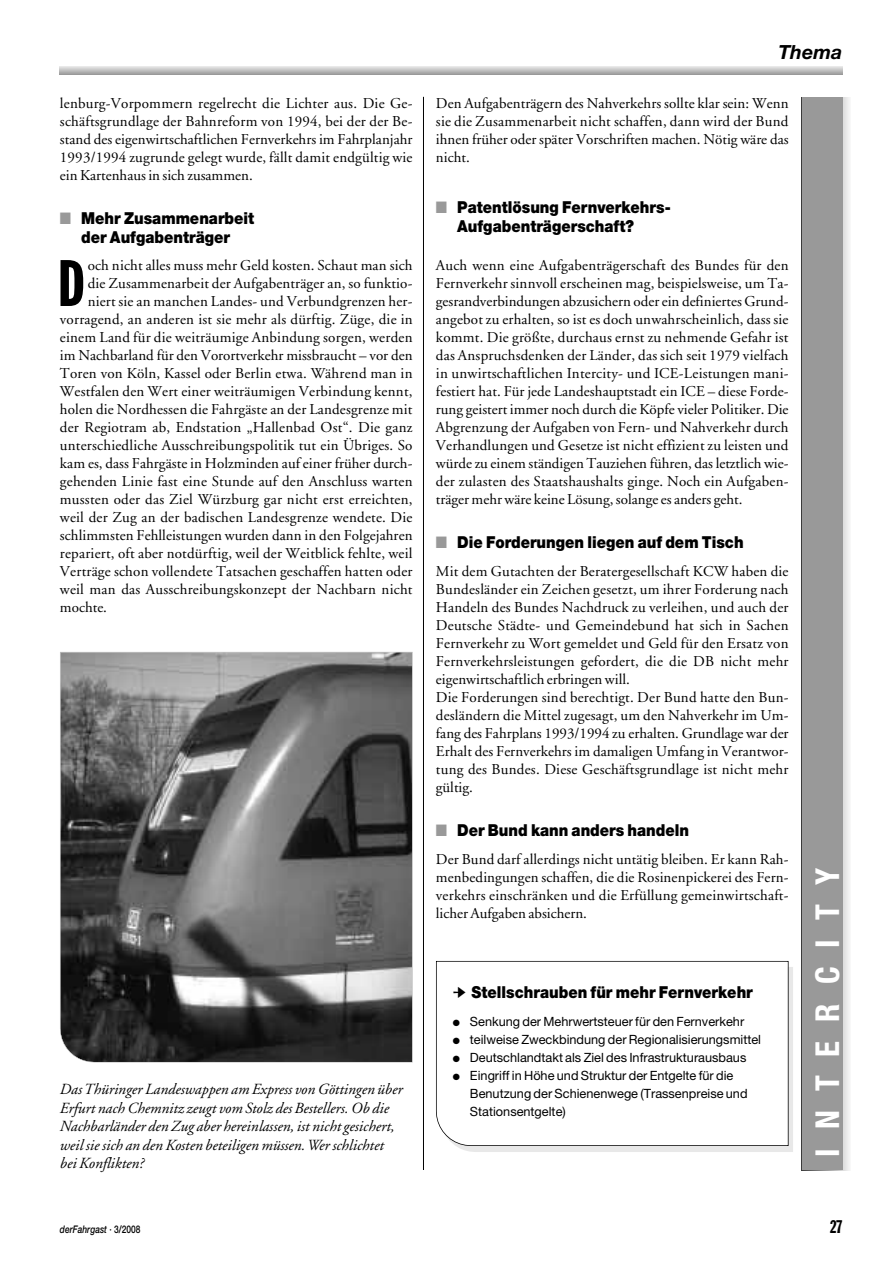
<style>
.page{position:relative;width:894px;height:1263px;background:#fff}
.page>*{position:absolute;margin:0;border:0;box-sizing:border-box;transform-origin:0 0}
.t1{font:64.5px "Franklin Gothic Extra Cond";color:#000}
.t2{font:700 condensed 33px "Helvetica Neue";letter-spacing:.575em;color:#fff}
.t3{font:italic 700 19.5px "Helvetica Neue";color:#000}
.t4{font:18px "Franklin Gothic Extra Cond";color:#000}
.t5{font:900 16.5px/19.5px "Helvetica Neue";color:#000;text-align:center;scale:.9 1}
.t6{font:italic 15.45px/18.6px "Adobe Garamond";color:#000}
.t7{font:15px/18px "Adobe Garamond";letter-spacing:.015em;color:#000;text-align:justify}
.t8{font:12.75px/18px "Helvetica Neue";color:#000}
.t9{font:italic 500 10.5px "Helvetica Neue";color:#000;scale:.8 1}
.s1{color:#999}
.s2{font-style:normal}
</style>
<div class="page">
<div style="left:457px;top:967px;width:336px;height:185px;background:#e8e8e8"></div>
<hr style="left:60px;top:66px;width:782px;height:2px;background:#e3e3e3">
<hr style="left:60px;top:67px;width:782px;height:2px;background:#d8d8d8">
<hr style="left:60px;top:68px;width:782px;height:2px;background:#cdcdcd">
<hr style="left:60px;top:69px;width:782px;height:2px;background:#c1c1c1">
<hr style="left:60px;top:70px;width:782px;height:2px;background:#b6b6b6">
<hr style="left:60px;top:71px;width:782px;height:2px;background:#ababab">
<hr style="left:60px;top:72px;width:782px;height:2px;background:#a0a0a0">
<hr style="left:60px;top:73px;width:782px;height:2px;background:#959595">
<hr style="left:60px;top:74px;width:782px;height:1px;background:#8f8f8f">
<hr style="left:842px;top:97px;width:3px;height:1073px;background:#dedede">
<hr style="left:843px;top:97px;width:3px;height:1073px;background:#e2e2e2">
<hr style="left:844px;top:97px;width:3px;height:1073px;background:#e6e6e6">
<hr style="left:845px;top:97px;width:3px;height:1073px;background:#eaeaea">
<hr style="left:846px;top:97px;width:3px;height:1073px;background:#eee">
<hr style="left:847px;top:97px;width:3px;height:1073px;background:#f2f2f2">
<hr style="left:848px;top:97px;width:3px;height:1073px;background:#f6f6f6">
<hr style="left:849px;top:97px;width:2px;height:1073px;background:#fafafa">
<div style="left:802px;top:97px;width:40px;height:1073px;background:#999"></div>
<svg style="left:60px;top:652px;width:353px;height:410px;background:#5e5e5e"></svg>
<svg style="left:436px;top:961px;width:353px;height:185px"></svg>
<hr style="left:423px;top:97px;width:1px;height:1073px;background:#000">
<p class="t7" style="left:60px;top:96px;width:354px">lenburg-Vorpommern regelrecht die Lichter aus. Die Ge&shy;schäftsgrundlage der Bahnreform von 1994, bei der der Be&shy;stand des eigenwirtschaftlichen Fernverkehrs im Fahrplanjahr 1993/1994 zugrunde gelegt wurde, fällt damit endgültig wie ein Kartenhaus in sich zusammen.</p>
<p class="t5" style="left:60px;top:209px;width:217px"><span class="s1">■</span> Mehr Zusammenarbeit der Aufgabenträger</p>
<h1 class="t1" style="left:58px;top:260px;width:29px">D</h1>
<p class="t7" style="left:88px;top:258px;width:326px">och nicht alles muss mehr Geld kosten. Schaut man sich</p>
<p class="t7" style="left:88px;top:276px;width:326px">die Zusammenarbeit der Aufgabenträger an, so funktio-</p>
<p class="t7" style="left:88px;top:294px;width:326px">niert sie an manchen Landes- und Verbundgrenzen her-</p>
<p class="t7" style="left:60px;top:312px;width:354px">vorragend, an anderen ist sie mehr als dürftig. Züge, die in</p>
<p class="t7" style="left:60px;top:330px;width:354px">einem Land für die weiträumige Anbindung sorgen, werden</p>
<p class="t7" style="left:60px;top:348px;width:354px">im Nachbarland für den Vorortverkehr missbraucht – vor den</p>
<p class="t7" style="left:60px;top:366px;width:354px">Toren von Köln, Kassel oder Berlin etwa. Während man in</p>
<p class="t7" style="left:60px;top:384px;width:354px">Westfalen den Wert einer weiträumigen Verbindung kennt,</p>
<p class="t7" style="left:60px;top:402px;width:354px">holen die Nordhessen die Fahrgäste an der Landesgrenze mit</p>
<p class="t7" style="left:60px;top:420px;width:354px">der Regiotram ab, Endstation „Hallenbad Ost“. Die ganz</p>
<p class="t7" style="left:60px;top:438px;width:354px">unterschiedliche Ausschreibungspolitik tut ein Übriges. So</p>
<p class="t7" style="left:60px;top:456px;width:354px">kam es, dass Fahrgäste in Holzminden auf einer früher durch-</p>
<p class="t7" style="left:60px;top:474px;width:354px">gehenden Linie fast eine Stunde auf den Anschluss warten</p>
<p class="t7" style="left:60px;top:492px;width:354px">mussten oder das Ziel Würzburg gar nicht erst erreichten,</p>
<p class="t7" style="left:60px;top:510px;width:354px">weil der Zug an der badischen Landesgrenze wendete. Die</p>
<p class="t7" style="left:60px;top:528px;width:354px">schlimmsten Fehlleistungen wurden dann in den Folgejahren</p>
<p class="t7" style="left:60px;top:546px;width:354px">repariert, oft aber notdürftig, weil der Weitblick fehlte, weil</p>
<p class="t7" style="left:60px;top:564px;width:354px">Verträge schon vollendete Tatsachen geschaffen hatten oder</p>
<p class="t7" style="left:60px;top:582px;width:354px">weil man das Ausschreibungskonzept der Nachbarn nicht</p>
<p class="t7" style="left:60px;top:600px;width:49px">mochte.</p>
<p class="t6" style="left:60px;top:1081px;width:344px">Das Thüringer Landeswappen am Express von Göttingen über Erfurt nach Chemnitz zeugt vom Stolz des Bestellers. Ob die Nachbarländer den Zug aber hereinlassen, ist nicht gesichert, weil sie sich an den Kosten beteiligen müssen. Wer schlichtet bei Konflikten?</p>
<h3 class="t3" style="left:778px;top:45px;width:65px">Thema</h3>
<p class="t7" style="left:436px;top:96px;width:354px">Den Aufgabenträgern des Nahverkehrs sollte klar sein: Wenn sie die Zusammenarbeit nicht schaffen, dann wird der Bund ihnen früher oder später Vorschriften machen. Nötig wäre das nicht.</p>
<p class="t5" style="left:457px;top:199px;width:239px;text-align:left;text-indent:-21px"><span class="s1">■</span> Patentlösung Fernverkehrs-<br>Aufgabenträgerschaft?</p>
<p class="t7" style="left:436px;top:258px;width:354px">Auch wenn eine Aufgabenträgerschaft des Bundes für den Fernverkehr sinnvoll erscheinen mag, beispielsweise, um Ta&shy;gesrandverbindungen abzusichern oder ein definiertes Grund&shy;angebot zu erhalten, so ist es doch unwahrscheinlich, dass sie kommt. Die größte, durchaus ernst zu nehmende Gefahr ist das Anspruchsdenken der Länder, das sich seit 1979 vielfach in unwirtschaftlichen Intercity- und ICE-Leistungen mani&shy;festiert hat. Für jede Landeshauptstadt ein ICE – diese Forde&shy;rung geistert immer noch durch die Köpfe vieler Politiker. Die Abgrenzung der Aufgaben von Fern- und Nahverkehr durch Verhandlungen und Gesetze ist nicht effizient zu leisten und würde zu einem ständigen Tauziehen führen, das letztlich wie&shy;der zulasten des Staatshaushalts ginge. Noch ein Aufgaben&shy;träger mehr wäre keine Lösung, solange es anders geht.</p>
<p class="t5" style="left:436px;top:533px;width:343px"><span class="s1">■</span> Die Forderungen liegen auf dem Tisch</p>
<p class="t7" style="left:436px;top:564px;width:354px;text-align:left">Mit dem Gutachten der Beratergesellschaft KCW haben die Bundesländer ein Zeichen gesetzt, um ihrer Forderung nach Handeln des Bundes Nachdruck zu verleihen, und auch der Deutsche Städte- und Gemeindebund hat sich in Sachen Fernverkehr zu Wort gemeldet und Geld für den Ersatz von Fernverkehrsleistungen gefordert, die die DB nicht mehr eigenwirtschaftlich erbringen will.<br>Die Forderungen sind berechtigt. Der Bund hatte den Bun&shy;desländern die Mittel zugesagt, um den Nahverkehr im Um&shy;fang des Fahrplans 1993/1994 zu erhalten. Grundlage war der Erhalt des Fernverkehrs im damaligen Umfang in Verantwor&shy;tung des Bundes. Diese Geschäftsgrundlage ist nicht mehr gültig.</p>
<p class="t5" style="left:436px;top:821px;width:283px"><span class="s1">■</span> Der Bund kann anders handeln</p>
<p class="t7" style="left:436px;top:852px;width:354px">Der Bund darf allerdings nicht untätig bleiben. Er kann Rah&shy;menbedingungen schaffen, die die Rosinenpickerei des Fern&shy;verkehrs einschränken und die Erfüllung gemeinwirtschaft&shy;licher Aufgaben absichern.</p>
<p class="t5" style="left:453px;top:983px;width:335px">➔ Stellschrauben für mehr Fernverkehr</p>
<p class="t8" style="left:453px;top:1014px;width:293px">● Senkung der Mehrwertsteuer für den Fernverkehr</p>
<p class="t8" style="left:453px;top:1032px;width:310px">● teilweise Zweckbindung der Regionalisierungsmittel</p>
<p class="t8" style="left:453px;top:1050px;width:295px">● Deutschlandtakt als Ziel des Infrastrukturausbaus</p>
<p class="t8" style="left:470px;top:1068px;width:279px;text-indent:-17px">● Eingriff in Höhe und Struktur der Entgelte für die<br>Benutzung der Schienenwege (Trassenpreise und<br>Stationsentgelte)</p>
<h2 class="t2" style="left:816px;top:1157px;width:290px;rotate:-90deg">INTERCITY</h2>
<p class="t9" style="left:60px;top:1226px;width:102px">derFahrgast <span class="s2">· 3/2008</span></p>
<p class="t4" style="left:830px;top:1220px;width:14px">27</p>
</div>
